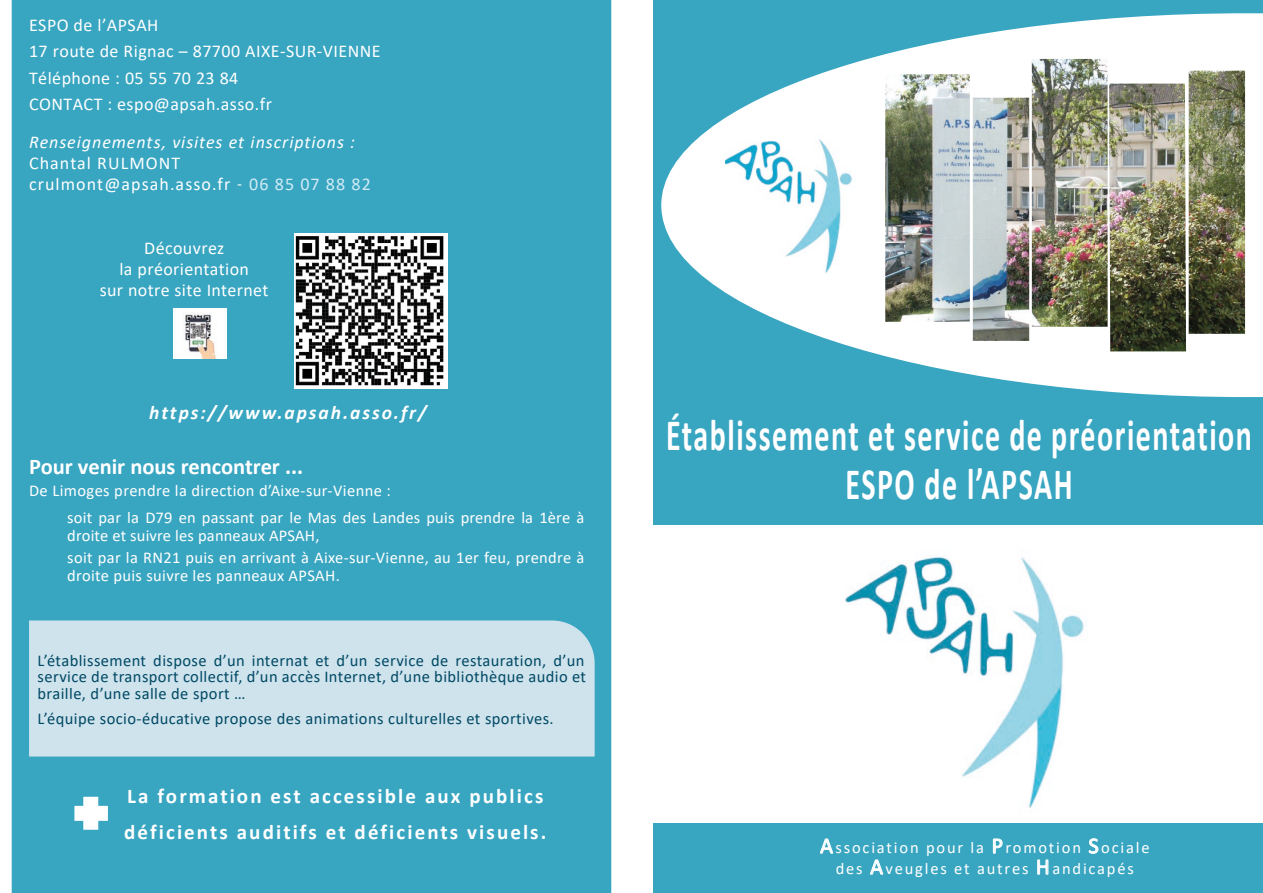
<style>
.page{position:relative;width:1263px;height:893px;background:#fff}
.page>*{position:absolute;margin:0;border:0;box-sizing:border-box;transform-origin:0 0}
.nom_établissement{font:700 45px "Calibri";letter-spacing:.05em;color:#fff;scale:.67 1}
.nom_établissement-2{font:700 22.5px "Calibri";color:#fff}
.sous_titres_blancs{font:700 21px "Calibri";letter-spacing:.1em;color:#fff}
.nom_asso_blanc{font:italic 700 19.5px "Calibri";letter-spacing:.1em;color:#fff}
.ETAB_ET_CONTACTS{font:18px "Calibri";letter-spacing:.025em;color:#fff}
.ETAB_ET_CONTACTS-2{font:18px "Calibri";letter-spacing:.06em;color:#fff}
.ETAB_ET_CONTACTS-3{font:italic 18px "Calibri";letter-spacing:.05em;color:#fff}
.article_bleu{font:16.5px/16.5px "Calibri";letter-spacing:.025em;color:#004964;text-align:justify}
.article_noir{font:16.5px/18px "Calibri";letter-spacing:.02em;color:#fff}
.nom_asso_blanc-2{font:16.5px "Calibri";letter-spacing:.11em;color:#fff}
.s1{font-family:"Barmeno"}
.s2{color:#d0ebf5}
.s3{font-size:22.5px}
</style>
<div class="page">
<div style="left:654px;top:0;width:609px;height:893px;background:#38a5c1"></div>
<svg style="left:661px;top:13px;width:602px;height:384px;fill:#fff"></svg>
<div style="left:642px;top:525px;width:621px;height:297px;background:#fff"></div>
<img style="left:845px;top:557px;width:240px;height:251px">
<div style="left:12px;top:0;width:599px;height:893px;background:#38a5c1"></div>
<div style="left:83px;top:797px;width:15px;height:33px;background:#fff"></div>
<div style="left:74px;top:806px;width:34px;height:15px;background:#fff"></div>
<img style="left:173px;top:308px;width:53px;height:51px">
<div style="left:29px;top:620px;width:566px;height:136px;background:#cfe3ed"></div>
<img style="left:885px;top:59px;width:360px;height:292px">
<img style="left:725px;top:133px;width:136px;height:144px">
<img style="left:294px;top:234px;width:154px;height:154px">
<svg style="left:43px;top:514px;width:5px;height:5px"></svg>
<svg style="left:43px;top:555px;width:5px;height:4px"></svg>
<p class="ETAB_ET_CONTACTS" style="left:29px;top:12px;width:131px">ESPO de l’APSAH</p>
<p class="ETAB_ET_CONTACTS" style="left:29px;top:39px;width:353px">17 route de Rignac – 87700 AIXE-SUR-VIENNE</p>
<p class="ETAB_ET_CONTACTS" style="left:29px;top:65px;width:211px">Téléphone : 05 55 70 23 84</p>
<p class="ETAB_ET_CONTACTS" style="left:29px;top:92px;width:245px">CONTACT : espo@apsah.asso.fr</p>
<p class="ETAB_ET_CONTACTS-3" style="left:29px;top:130px;width:327px">Renseignements, visites et inscriptions :</p>
<p class="ETAB_ET_CONTACTS-2" style="left:29px;top:151px;width:153px">Chantal RULMONT</p>
<p class="ETAB_ET_CONTACTS-2" style="left:29px;top:172px;width:343px">crulmont@apsah.asso.fr <span class="s1">-</span> <span class="s2">06 85 07 88 82</span></p>
<p class="ETAB_ET_CONTACTS" style="left:144px;top:235px;width:82px">Découvrez</p>
<p class="ETAB_ET_CONTACTS" style="left:120px;top:256px;width:131px">la préorientation</p>
<p class="ETAB_ET_CONTACTS" style="left:100px;top:277px;width:170px">sur notre site Internet</p>
<p class="nom_asso_blanc" style="left:149px;top:399px;width:279px">https://www.apsah.asso.fr/</p>
<p class="nom_établissement-2" style="left:29px;top:451px;width:275px">Pour venir nous rencontrer ...</p>
<p class="article_noir" style="left:29px;top:481px;width:363px">De Limoges prendre la direction d’Aixe-sur-Vienne :</p>
<p class="article_noir" style="left:67px;top:508px;width:518px">soit par la D79 en passant par le Mas des Landes puis prendre la 1ère à droite et suivre les panneaux APSAH,</p>
<p class="article_noir" style="left:67px;top:548px;width:518px">soit par la RN21 puis en arrivant à Aixe-sur-Vienne, au 1er feu, prendre à droite puis suivre les panneaux APSAH.</p>
<p class="article_bleu" style="left:38px;top:652px;width:550px">L’établissement dispose d’un internat et d’un service de restauration, d’un service de transport collectif, d’un accès Internet, d’une bibliothèque audio et braille, d’une salle de sport …</p>
<p class="article_bleu" style="left:38px;top:710px;width:518px">L’équipe socio-éducative propose des animations culturelles et sportives.</p>
<p class="sous_titres_blancs" style="left:127px;top:781px;width:418px">La formation est accessible aux publics</p>
<p class="sous_titres_blancs" style="left:124px;top:817px;width:424px">déficients auditifs et déficients visuels.</p>
<p class="nom_établissement" style="left:666px;top:403px;width:876px">Établissement et service de préorientation</p>
<p class="nom_établissement" style="left:845px;top:452px;width:341px">ESPO de l’APSAH</p>
<p class="nom_asso_blanc-2" style="left:820px;top:836px;width:331px"><span class="s3">A</span>ssociation pour la <span class="s3">P</span>romotion <span class="s3">S</span>ociale</p>
<p class="nom_asso_blanc-2" style="left:836px;top:857px;width:300px">des <span class="s3">A</span>veugles et autres <span class="s3">H</span>andicapés</p>
</div>
